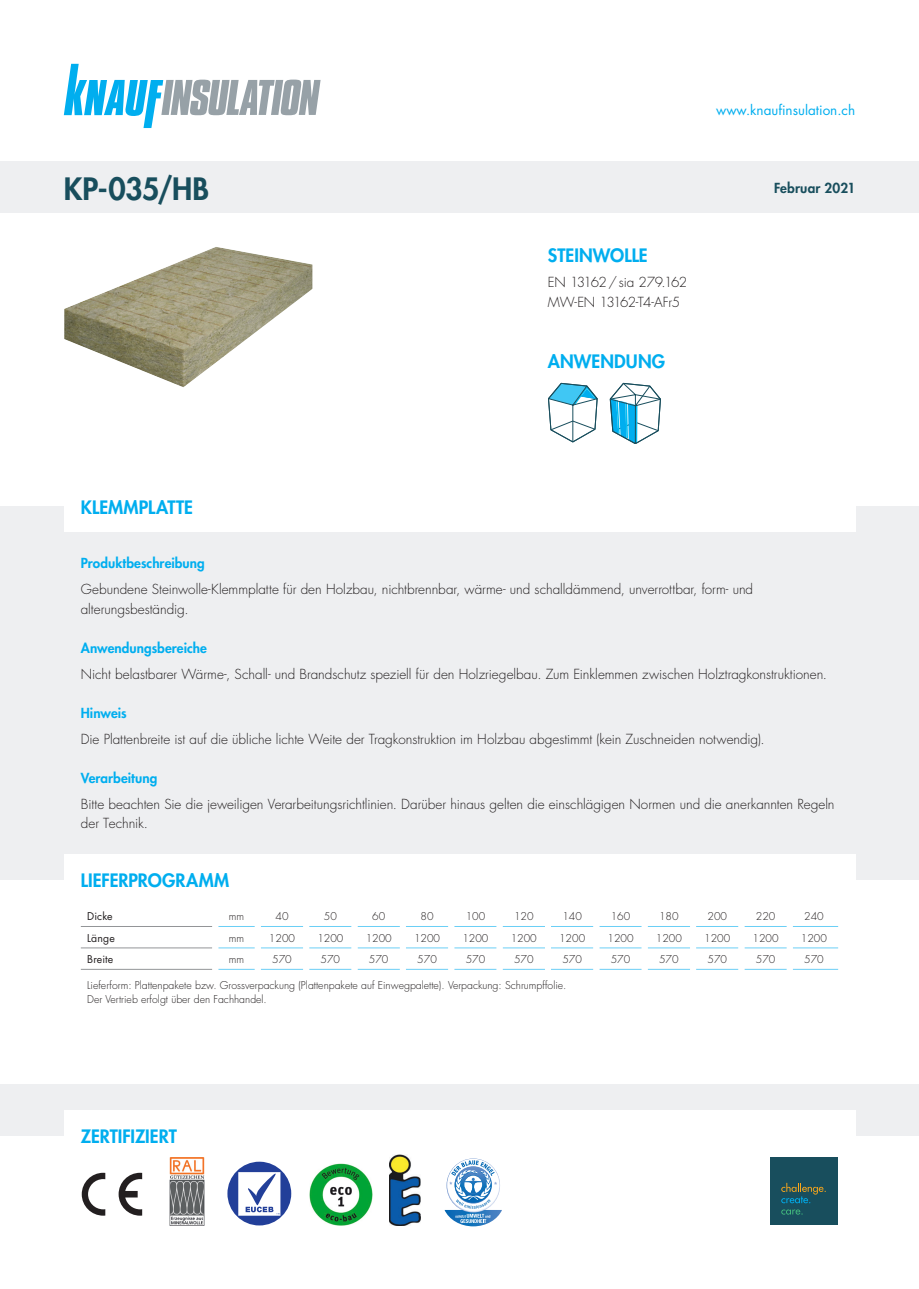
<style>
.page{position:relative;width:919px;height:1289px;background:#fff}
.page>*{position:absolute;margin:0;border:0;box-sizing:border-box;transform-origin:0 0}
.Produktname{font:800 30px "Futura Std";color:#184e5d}
.Untertitel1{font:800 18px "Futura Std";letter-spacing:.005em;color:#00aeef}
.Grundtext{font:300 13.5px/19.5px "Futura Std";letter-spacing:-.005em;color:#231f20}
.Untertitel2{font:800 13.5px "Futura Std";color:#00aeef}
.t1{font:13.5px "Futura Std";color:#00aeef}
.Grundtext-2{font:300 13.5px "Futura Std";letter-spacing:-.06em;color:#231f20}
.Grundtext-3{font:300 13.5px "Futura Std";letter-spacing:-.045em;color:#231f20}
.Datum{font:800 13.5px "Futura Std";letter-spacing:.01em;color:#184e5d}
.t2{font:300 10.5px/14.2px "Futura Std";color:#231f20}
.t3{font:10.5px "Futura Std";letter-spacing:.01em;color:#231f20}
</style>
<div class="page">
<div style="left:0;top:1084px;width:918px;height:51px;background:#eeeff1"></div>
<div style="left:0;top:162px;width:918px;height:51px;background:#eeeff1"></div>
<div style="left:0;top:506px;width:918px;height:373px;background:#eeeff1"></div>
<img style="left:64px;top:247px;width:248px;height:140px">
<div style="left:64px;top:480px;width:791px;height:51px;background:#fff"></div>
<svg style="left:64px;top:64px;width:256px;height:64px"></svg>
<div style="left:64px;top:1110px;width:791px;height:51px;background:#fff"></div>
<div style="left:770px;top:1157px;width:67px;height:68px;background:#184e5d"></div>
<svg style="left:781px;top:1182px;width:44px;height:21px"></svg>
<svg style="left:781px;top:1209px;width:21px;height:5px"></svg>
<img style="left:169px;top:1157px;width:35px;height:68px">
<svg style="left:227px;top:1161px;width:64px;height:64px"></svg>
<svg style="left:82px;top:1172px;width:23px;height:43px"></svg>
<svg style="left:119px;top:1172px;width:23px;height:43px"></svg>
<div style="left:64px;top:854px;width:791px;height:51px;background:#fff"></div>
<svg style="left:609px;top:383px;width:52px;height:60px"></svg>
<svg style="left:548px;top:383px;width:49px;height:59px"></svg>
<hr style="left:81px;top:926px;width:131px;height:1px;background:#939598">
<hr style="left:81px;top:947px;width:131px;height:1px;background:#939598">
<hr style="left:81px;top:968px;width:131px;height:1px;background:#939598">
<hr style="left:218px;top:926px;width:37px;height:1px;background:#6bcff6">
<hr style="left:261px;top:926px;width:42px;height:1px;background:#6bcff6">
<hr style="left:309px;top:926px;width:42px;height:1px;background:#6bcff6">
<hr style="left:357px;top:926px;width:43px;height:1px;background:#6bcff6">
<hr style="left:406px;top:926px;width:42px;height:1px;background:#6bcff6">
<hr style="left:454px;top:926px;width:42px;height:1px;background:#6bcff6">
<hr style="left:502px;top:926px;width:43px;height:1px;background:#6bcff6">
<hr style="left:551px;top:926px;width:42px;height:1px;background:#6bcff6">
<hr style="left:599px;top:926px;width:42px;height:1px;background:#6bcff6">
<hr style="left:647px;top:926px;width:43px;height:1px;background:#6bcff6">
<hr style="left:696px;top:926px;width:42px;height:1px;background:#6bcff6">
<hr style="left:744px;top:926px;width:42px;height:1px;background:#6bcff6">
<hr style="left:792px;top:926px;width:46px;height:1px;background:#6bcff6">
<hr style="left:218px;top:947px;width:37px;height:1px;background:#6bcff6">
<hr style="left:261px;top:947px;width:42px;height:1px;background:#6bcff6">
<hr style="left:309px;top:947px;width:42px;height:1px;background:#6bcff6">
<hr style="left:357px;top:947px;width:43px;height:1px;background:#6bcff6">
<hr style="left:406px;top:947px;width:42px;height:1px;background:#6bcff6">
<hr style="left:454px;top:947px;width:42px;height:1px;background:#6bcff6">
<hr style="left:502px;top:947px;width:43px;height:1px;background:#6bcff6">
<hr style="left:551px;top:947px;width:42px;height:1px;background:#6bcff6">
<hr style="left:599px;top:947px;width:42px;height:1px;background:#6bcff6">
<hr style="left:647px;top:947px;width:43px;height:1px;background:#6bcff6">
<hr style="left:696px;top:947px;width:42px;height:1px;background:#6bcff6">
<hr style="left:744px;top:947px;width:42px;height:1px;background:#6bcff6">
<hr style="left:792px;top:947px;width:46px;height:1px;background:#6bcff6">
<hr style="left:218px;top:968px;width:37px;height:1px;background:#6bcff6">
<hr style="left:261px;top:968px;width:42px;height:1px;background:#6bcff6">
<hr style="left:309px;top:968px;width:42px;height:1px;background:#6bcff6">
<hr style="left:357px;top:968px;width:43px;height:1px;background:#6bcff6">
<hr style="left:406px;top:968px;width:42px;height:1px;background:#6bcff6">
<hr style="left:454px;top:968px;width:42px;height:1px;background:#6bcff6">
<hr style="left:502px;top:968px;width:43px;height:1px;background:#6bcff6">
<hr style="left:551px;top:968px;width:42px;height:1px;background:#6bcff6">
<hr style="left:599px;top:968px;width:42px;height:1px;background:#6bcff6">
<hr style="left:647px;top:968px;width:43px;height:1px;background:#6bcff6">
<hr style="left:696px;top:968px;width:42px;height:1px;background:#6bcff6">
<hr style="left:744px;top:968px;width:42px;height:1px;background:#6bcff6">
<hr style="left:792px;top:968px;width:46px;height:1px;background:#6bcff6">
<img style="left:310px;top:1163px;width:62px;height:62px">
<img style="left:390px;top:1154px;width:31px;height:71px">
<svg style="left:444px;top:1160px;width:58px;height:66px"></svg>
<p class="Produktname" style="left:64px;top:169px;width:147px">KP-035/HB</p>
<p class="Untertitel1" style="left:81px;top:495px;width:114px">KLEMMPLATTE</p>
<p class="Untertitel1" style="left:548px;top:243px;width:101px">STEINWOLLE</p>
<p class="Grundtext-2" style="left:548px;top:274px;width:141px">EN 13162 / sia 279.162</p>
<p class="Grundtext-3" style="left:548px;top:294px;width:134px">MW-EN 13162-T4-AFr5</p>
<h2 class="Untertitel1" style="left:548px;top:350px;width:119px">ANWENDUNG</h2>
<p class="t1" style="left:716px;top:101px;width:141px">www.knaufinsulation.ch</p>
<p class="Datum" style="left:774px;top:179px;width:83px">Februar 2021</p>
<p class="Untertitel2" style="left:81px;top:555px;width:125px">Produktbeschreibung</p>
<p class="Grundtext" style="left:81px;top:580px;width:673px">Gebundene Steinwolle-Klemmplatte für den Holzbau, nichtbrennbar, wärme- und schalldämmend, unverrottbar, form- und alterungsbeständig.</p>
<p class="Untertitel2" style="left:81px;top:639px;width:128px">Anwendungsbereiche</p>
<p class="Grundtext" style="left:81px;top:664px;width:747px">Nicht belastbarer Wärme-, Schall- und Brandschutz speziell für den Holzriegelbau. Zum Einklemmen zwischen Holztragkonstruktionen.</p>
<p class="Untertitel2" style="left:81px;top:704px;width:47px">Hinweis</p>
<p class="Grundtext" style="left:81px;top:729px;width:685px">Die Plattenbreite ist auf die übliche lichte Weite der Tragkonstruktion im Holzbau abgestimmt (kein Zuschneiden notwendig).</p>
<p class="Untertitel2" style="left:81px;top:769px;width:78px">Verarbeitung</p>
<p class="Grundtext" style="left:81px;top:794px;width:755px">Bitte beachten Sie die jeweiligen Verarbeitungsrichtlinien. Darüber hinaus gelten die einschlägigen Normen und die anerkannten Regeln der Technik.</p>
<p class="Untertitel1" style="left:81px;top:868px;width:150px">LIEFERPROGRAMM</p>
<p class="t3" style="left:87px;top:909px;width:27px">Dicke</p>
<p class="t2" style="left:229px;top:909px;width:17px">mm</p>
<p class="t2" style="left:275px;top:909px;width:15px">40</p>
<p class="t2" style="left:324px;top:909px;width:15px">50</p>
<p class="t2" style="left:372px;top:909px;width:15px">60</p>
<p class="t2" style="left:420px;top:909px;width:15px">80</p>
<p class="t2" style="left:465px;top:909px;width:21px">100</p>
<p class="t2" style="left:514px;top:909px;width:21px">120</p>
<p class="t2" style="left:562px;top:909px;width:21px">140</p>
<p class="t2" style="left:610px;top:909px;width:21px">160</p>
<p class="t2" style="left:659px;top:909px;width:21px">180</p>
<p class="t2" style="left:707px;top:909px;width:21px">200</p>
<p class="t2" style="left:755px;top:909px;width:21px">220</p>
<p class="t2" style="left:804px;top:909px;width:21px">240</p>
<p class="t3" style="left:87px;top:931px;width:29px">Länge</p>
<p class="t2" style="left:229px;top:930px;width:17px">mm</p>
<p class="t2" style="left:269px;top:930px;width:28px">1200</p>
<p class="t2" style="left:317px;top:930px;width:28px">1200</p>
<p class="t2" style="left:365px;top:930px;width:28px">1200</p>
<p class="t2" style="left:414px;top:930px;width:28px">1200</p>
<p class="t2" style="left:462px;top:930px;width:28px">1200</p>
<p class="t2" style="left:510px;top:930px;width:28px">1200</p>
<p class="t2" style="left:559px;top:930px;width:28px">1200</p>
<p class="t2" style="left:607px;top:930px;width:28px">1200</p>
<p class="t2" style="left:655px;top:930px;width:28px">1200</p>
<p class="t2" style="left:704px;top:930px;width:28px">1200</p>
<p class="t2" style="left:752px;top:930px;width:28px">1200</p>
<p class="t2" style="left:800px;top:930px;width:28px">1200</p>
<p class="t3" style="left:87px;top:952px;width:28px">Breite</p>
<p class="t2" style="left:229px;top:952px;width:17px">mm</p>
<p class="t2" style="left:272px;top:952px;width:21px">570</p>
<p class="t2" style="left:320px;top:952px;width:21px">570</p>
<p class="t2" style="left:369px;top:952px;width:21px">570</p>
<p class="t2" style="left:417px;top:952px;width:21px">570</p>
<p class="t2" style="left:465px;top:952px;width:21px">570</p>
<p class="t2" style="left:514px;top:952px;width:21px">570</p>
<p class="t2" style="left:562px;top:952px;width:21px">570</p>
<p class="t2" style="left:610px;top:952px;width:21px">570</p>
<p class="t2" style="left:659px;top:952px;width:21px">570</p>
<p class="t2" style="left:707px;top:952px;width:21px">570</p>
<p class="t2" style="left:755px;top:952px;width:21px">570</p>
<p class="t2" style="left:804px;top:952px;width:21px">570</p>
<p class="t2" style="left:87px;top:978px;width:481px">Lieferform: Plattenpakete bzw. Grossverpackung (Plattenpakete auf Einwegpalette). Verpackung: Schrumpffolie.<br>Der Vertrieb erfolgt über den Fachhandel.</p>
<h2 class="Untertitel1" style="left:81px;top:1125px;width:97px">ZERTIFIZIERT</h2>
</div>
